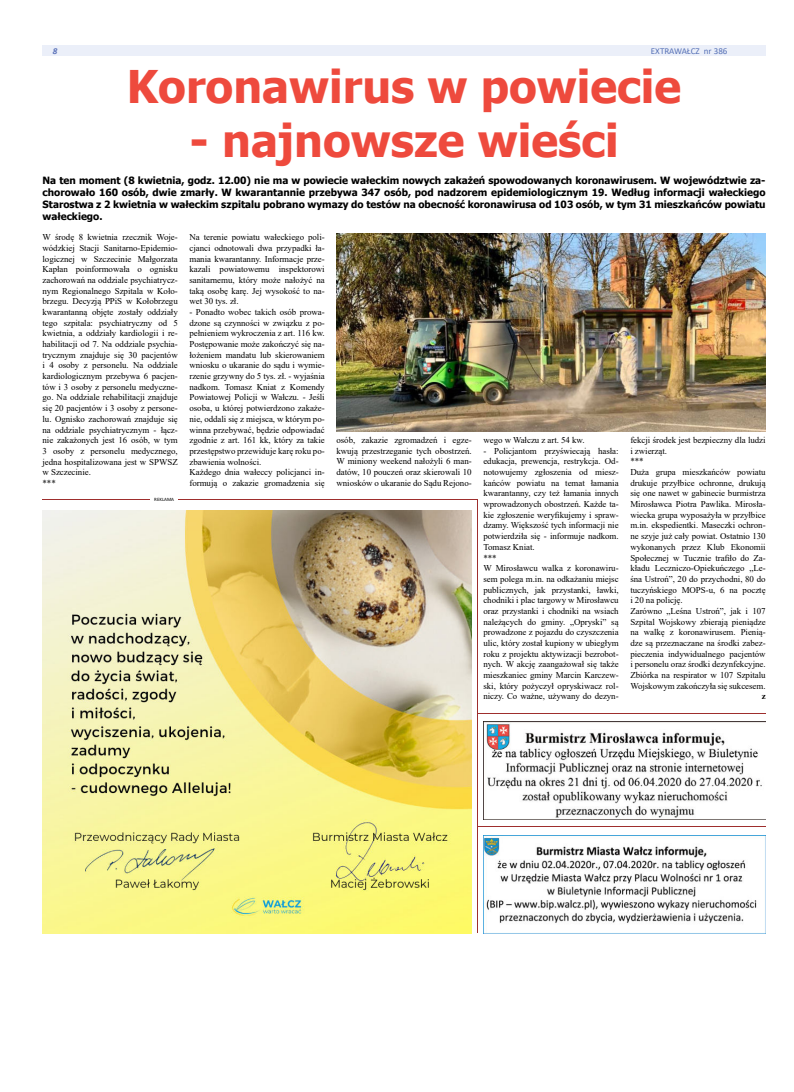
<style>
.page{position:relative;width:794px;height:1092px;background:#fff}
.page>*{position:absolute;margin:0;border:0;box-sizing:border-box;transform-origin:0 0}
.t1{font:700 45px "Tahoma";color:#ee4a3d}
.t2{font:700 10px/12px "Tahoma";color:#000;text-align:justify}
.t3{font:9px "Calibri";color:#5570b6}
.t4{font:italic 700 9px "Calibri";color:#5b72b9}
.t5{font:8.9px/10.7px "Times New Roman";letter-spacing:-.005em;color:#000}
.t6{font:700 8.9px "Times New Roman";color:#000}
.t7{font:5px "Calibri";color:#000}
</style>
<div class="page">
<div style="left:43px;top:45px;width:722px;height:11px;background:#ebeff9"></div>
<img style="left:43px;top:510px;width:429px;height:423px">
<hr style="left:477px;top:499px;width:1px;height:434px;background:#9e2e2d">
<hr style="left:43px;top:499px;width:434px;height:1px;background:#9e2e2d">
<hr style="left:151px;top:497px;width:27px;height:4px;background:#fff">
<img style="left:483px;top:835px;width:282px;height:98px">
<img style="left:483px;top:721px;width:282px;height:98px">
<img style="left:336px;top:234px;width:429px;height:197px">
<hr style="left:477px;top:713px;width:288px;height:1px;background:#9e2e2d">
<hr style="left:477px;top:826px;width:288px;height:1px;background:#9e2e2d">
<p class="t4" style="left:53px;top:47px;width:6px">8</p>
<p class="t3" style="left:651px;top:44px;width:78px">EXTRAWAŁCZ nr 386</p>
<h1 class="t1" style="left:127px;top:55px;width:556px">Koronawirus w powiecie</h1>
<h1 class="t1" style="left:190px;top:109px;width:430px">- najnowsze wieści</h1>
<p class="t2" style="left:43px;top:174px;width:724px">Na ten moment (8 kwietnia, godz. 12.00) nie ma w powiecie wałeckim nowych zakażeń spowodowanych koronawirusem. W województwie za&shy;chorowało 160 osób, dwie zmarły. W kwarantannie przebywa 347 osób, pod nadzorem epidemiologicznym 19. Według informacji wałeckiego Starostwa z 2 kwietnia w wałeckim szpitalu pobrano wymazy do testów na obecność koronawirusa od 103 osób, w tym 31 mieszkańców powiatu wałeckiego.</p>
<p class="t5" style="left:43px;top:231px;width:137px">W środę 8 kwietnia rzecznik Woje&shy;wódzkiej Stacji Sanitarno-Epidemio&shy;logicznej w Szczecinie Małgorzata Kapłan poinformowała o ognisku zachorowań na oddziale psychiatrycz&shy;nym Regionalnego Szpitala w Koło&shy;brzegu. Decyzją PPiS w Kołobrzegu kwarantanną objęte zostały oddziały tego szpitala: psychiatryczny od 5 kwietnia, a oddziały kardiologii i re&shy;habilitacji od 7. Na oddziale psychia&shy;trycznym znajduje się 30 pacjentów i 4 osoby z personelu. Na oddziale kardiologicznym przebywa 6 pacjen&shy;tów i 3 osoby z personelu medyczne&shy;go. Na oddziale rehabilitacji znajduje się 20 pacjentów i 3 osoby z persone&shy;lu. Ognisko zachorowań znajduje się na oddziale psychiatrycznym - łącz&shy;nie zakażonych jest 16 osób, w tym 3 osoby z personelu medycznego, jedna hospitalizowana jest w SPWSZ w Szczecinie.<br>***</p>
<p class="t5" style="left:189px;top:231px;width:137px;text-align:justify">Na terenie powiatu wałeckiego poli&shy;cjanci odnotowali dwa przypadki ła&shy;mania kwarantanny. Informacje prze&shy;kazali powiatowemu inspektorowi sanitarnemu, który może nałożyć na taką osobę karę. Jej wysokość to na&shy;wet 30 tys. zł.</p>
<p class="t5" style="left:189px;top:306px;width:137px">- Ponadto wobec takich osób prowa&shy;dzone są czynności w związku z po&shy;pełnieniem wykroczenia z art. 116 kw.<br>Postępowanie może zakończyć się na&shy;łożeniem mandatu lub skierowaniem wniosku o ukaranie do sądu i wymie&shy;rzenie grzywny do 5 tys. zł. - wyjaśnia nadkom. Tomasz Kniat z Komendy Powiatowej Policji w Wałczu. - Jeśli osoba, u której potwierdzono zakaże&shy;nie, oddali się z miejsca, w którym po&shy;winna przebywać, będzie odpowiadać zgodnie z art. 161 kk, który za takie przestępstwo przewiduje karę roku po&shy;zbawienia wolności.<br>Każdego dnia wałeccy policjanci in&shy;formują o zakazie gromadzenia się</p>
<p class="t5" style="left:483px;top:445px;width:137px">- Policjantom przyświecają hasła: edukacja, prewencja, restrykcja. Od&shy;notowujemy zgłoszenia od miesz&shy;kańców powiatu na temat łamania kwarantanny, czy też łamania innych wprowadzonych obostrzeń. Każde ta&shy;kie zgłoszenie weryfikujemy i spraw&shy;dzamy. Większość tych informacji nie potwierdziła się - informuje nadkom.<br>Tomasz Kniat.<br>***<br>W Mirosławcu walka z koronawiru&shy;sem polega m.in. na odkażaniu miejsc publicznych, jak przystanki, ławki, chodniki i plac targowy w Mirosławcu oraz przystanki i chodniki na wsiach należących do gminy. „Opryski” są prowadzone z pojazdu do czyszczenia ulic, który został kupiony w ubiegłym roku z projektu aktywizacji bezrobot&shy;nych. W akcję zaangażował się także mieszkaniec gminy Marcin Karczew&shy;ski, który pożyczył opryskiwacz rol&shy;niczy. Co ważne, używany do dezyn-</p>
<p class="t5" style="left:630px;top:434px;width:137px">fekcji środek jest bezpieczny dla ludzi i zwierząt.<br>***<br>Duża grupa mieszkańców powiatu drukuje przyłbice ochronne, drukują się one nawet w gabinecie burmistrza Mirosławca Piotra Pawlika. Mirosła&shy;wiecka grupa wyposażyła w przyłbice m.in. ekspedientki. Maseczki ochron&shy;ne szyje już cały powiat. Ostatnio 130 wykonanych przez Klub Ekonomii Społecznej w Tucznie trafiło do Za&shy;kładu Leczniczo-Opiekuńczego „Le&shy;śna Ustroń”, 20 do przychodni, 80 do tuczyńskiego MOPS-u, 6 na pocztę i 20 na policję.<br>Zarówno „Leśna Ustroń”, jak i 107<br>Szpital Wojskowy zbierają pieniądze na walkę z koronawirusem. Pienią&shy;dze są przeznaczane na środki zabez&shy;pieczenia indywidualnego pacjentów i personelu oraz środki dezynfekcyjne.<br>Zbiórka na respirator w 107 Szpitalu Wojskowym zakończyła się sukcesem.</p>
<p class="t5" style="left:336px;top:434px;width:137px;text-align:justify">osób, zakazie zgromadzeń i egze&shy;kwują przestrzeganie tych obostrzeń.<br>W miniony weekend nałożyli 6 man&shy;datów, 10 pouczeń oraz skierowali 10 wniosków o ukaranie do Sądu Rejono-</p>
<p class="t5" style="left:483px;top:434px;width:103px">wego w Wałczu z art. 54 kw.</p>
<p class="t7" style="left:154px;top:496px;width:21px">REKLAMA</p>
<p class="t6" style="left:761px;top:693px;width:5px">z</p>
</div>
